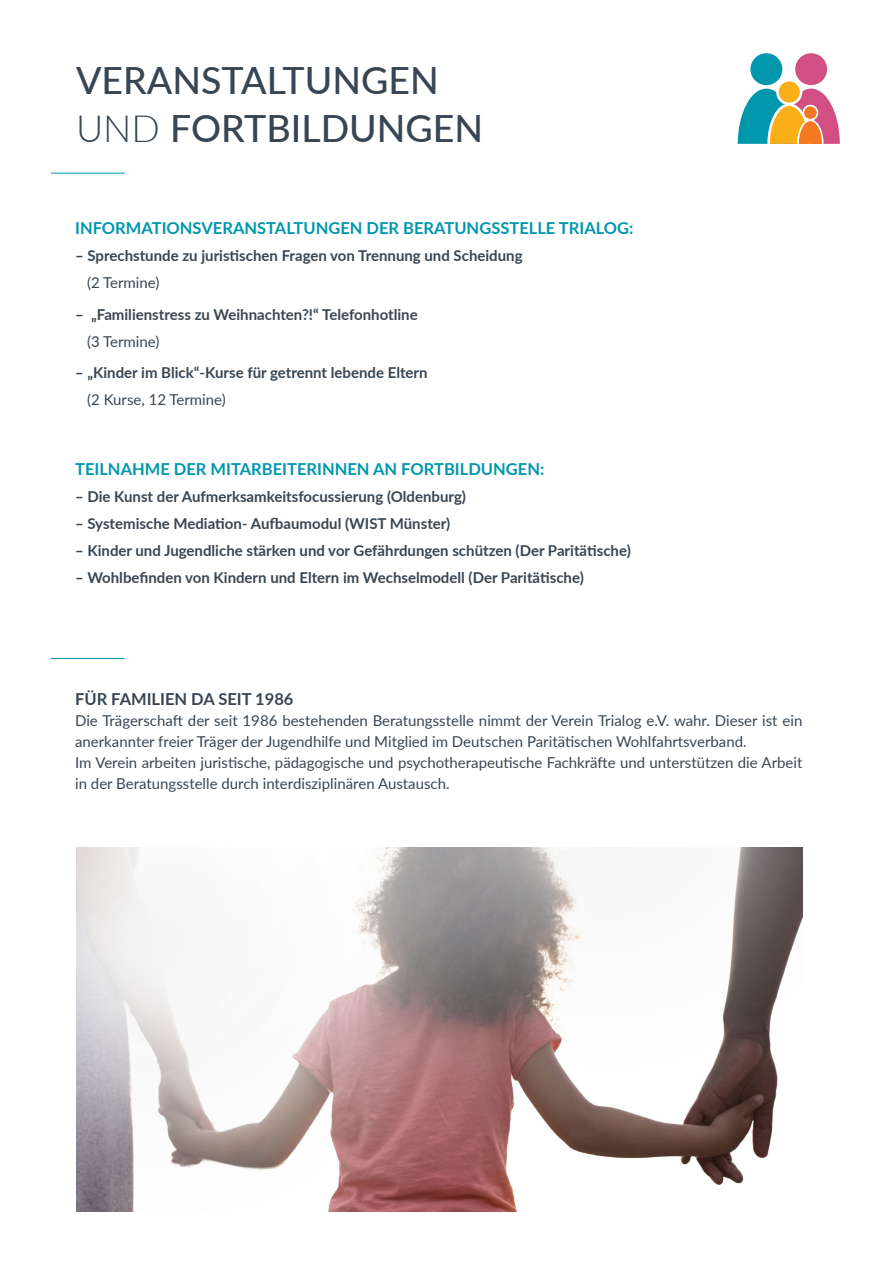
<style>
.page{position:relative;width:893px;height:1263px;background:#fff}
.page>*{position:absolute;margin:0;border:0;box-sizing:border-box;transform-origin:0 0}
.t1{font:500 37.5px/48px "Lato";color:#384654}
.t2{font:700 16.5px "Lato";color:#0097ad}
.t3{font:700 16.5px "Lato";color:#384654}
.t4{font:700 15px "Lato";color:#384654}
.t5{font:15px/21px "Lato";color:#384654}
.s1{font-weight:300}
</style>
<div class="page">
<hr style="left:51px;top:173px;width:74px;height:1px;background:#0097ad">
<hr style="left:51px;top:658px;width:74px;height:1px;background:#0097ad">
<img style="left:76px;top:848px;width:726px;height:364px">
<div style="left:749px;top:52px;width:34px;height:34px;background:#0097ad;border-radius:50%"></div>
<div style="left:748px;top:51px;width:36px;height:36px;border:2px solid #fff;border-radius:50%"></div>
<div style="left:794px;top:52px;width:34px;height:34px;background:#d14f82;border-radius:50%"></div>
<div style="left:793px;top:51px;width:36px;height:36px;border:2px solid #fff;border-radius:50%"></div>
<svg style="left:777px;top:80px;width:24px;height:24px"></svg>
<div style="left:776px;top:79px;width:26px;height:26px;border:3px solid #fff;border-radius:50%"></div>
<svg style="left:736px;top:85px;width:105px;height:59px"></svg>
<div style="left:803px;top:106px;width:14px;height:14px;background:#f47921;border-radius:50%"></div>
<div style="left:802px;top:105px;width:16px;height:16px;border:2px solid #fff;border-radius:50%"></div>
<h1 class="t1" style="left:76px;top:55px;width:409px">VERANSTALTUNGEN<br><span class="s1">UND</span> FORTBILDUNGEN</h1>
<p class="t2" style="left:75px;top:216px;width:560px">INFORMATIONSVERANSTALTUNGEN DER BERATUNGSSTELLE TRIALOG:</p>
<p class="t4" style="left:75px;top:244px;width:449px">– Sprechstunde zu juristischen Fragen von Trennung und Scheidung</p>
<p class="t5" style="left:87px;top:271px;width:74px">(2 Termine)</p>
<p class="t4" style="left:75px;top:303px;width:344px">– „Familienstress zu Weihnachten?!“ Telefonhotline</p>
<p class="t5" style="left:87px;top:330px;width:74px">(3 Termine)</p>
<p class="t4" style="left:75px;top:361px;width:354px">– „Kinder im Blick“-Kurse für getrennt lebende Eltern</p>
<p class="t5" style="left:87px;top:388px;width:140px">(2 Kurse, 12 Termine)</p>
<p class="t2" style="left:75px;top:457px;width:471px">TEILNAHME DER MITARBEITERINNEN AN FORTBILDUNGEN:</p>
<p class="t4" style="left:75px;top:486px;width:392px">– Die Kunst der Aufmerksamkeitsfocussierung (Oldenburg)</p>
<p class="t4" style="left:75px;top:513px;width:377px">– Systemische Mediation- Aufbaumodul (WIST Münster)</p>
<p class="t4" style="left:75px;top:540px;width:557px">– Kinder und Jugendliche stärken und vor Gefährdungen schützen (Der Paritätische)</p>
<p class="t4" style="left:75px;top:567px;width:510px">– Wohlbefinden von Kindern und Eltern im Wechselmodell (Der Paritätische)</p>
<p class="t3" style="left:75px;top:687px;width:220px">FÜR FAMILIEN DA SEIT 1986</p>
<p class="t5" style="left:75px;top:709px;width:729px">Die Trägerschaft der seit 1986 bestehenden Beratungsstelle nimmt der Verein Trialog e.V. wahr. Dieser ist ein anerkannter freier Träger der Jugendhilfe und Mitglied im Deutschen Paritätischen Wohlfahrtsverband.<br>Im Verein arbeiten juristische, pädagogische und psychotherapeutische Fachkräfte und unterstützen die Arbeit in der Beratungsstelle durch interdisziplinären Austausch.</p>
</div>
